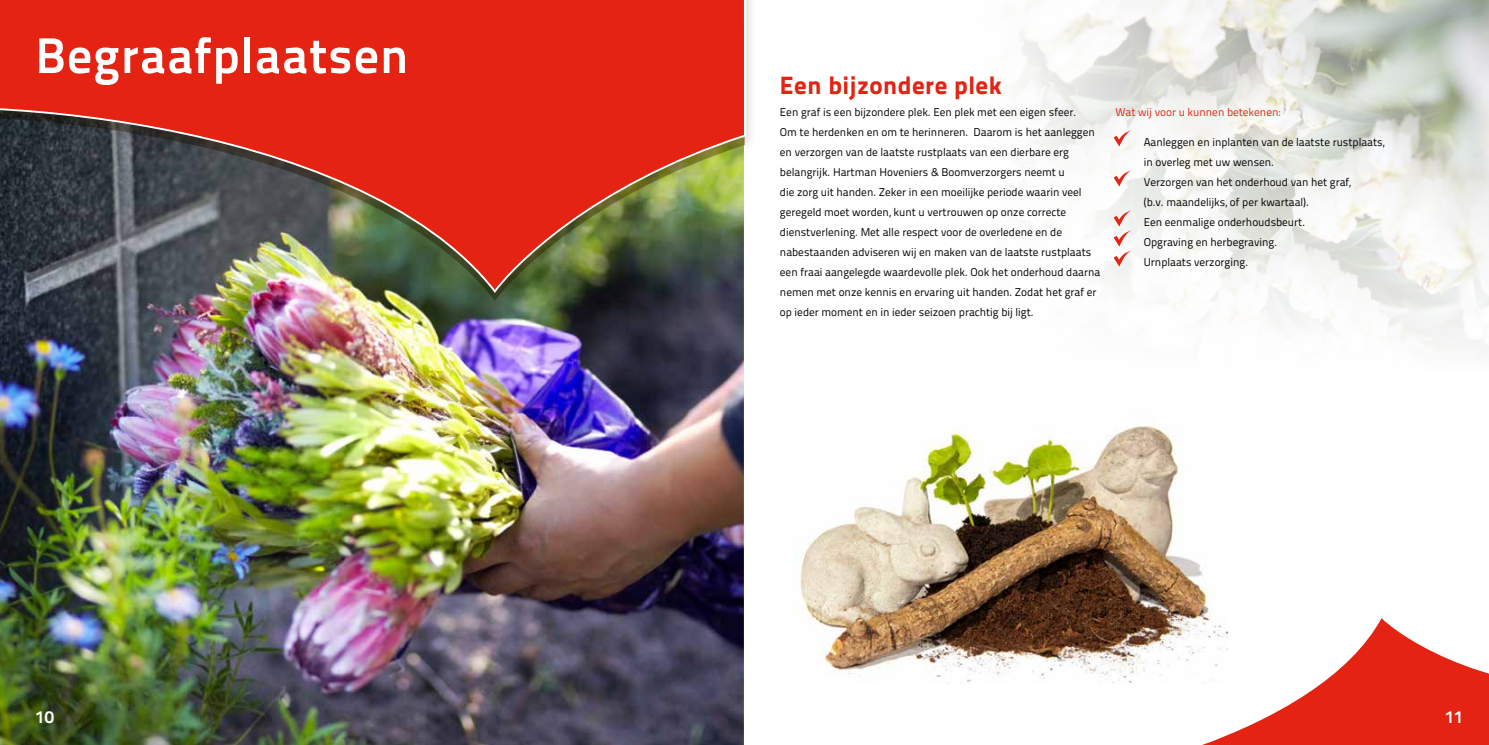
<style>
.page{position:relative;width:1489px;height:745px;background:#fff}
.page>*{position:absolute;margin:0;border:0;box-sizing:border-box;transform-origin:0 0}
.t1{font:50px "Titillium Text 22 L 800 wt";letter-spacing:.02em;color:#fff}
.t2{font:25px "Titillium Text 22 L 999 wt";letter-spacing:.02em;color:#e42313}
.t3{font:17.5px "Titillium Text 22 L 800 wt";color:#fff}
.t4{font:11.25px/20px "Titillium Text 22 L 400 wt";color:#000}
.t5{font:11.25px "Titillium Text 22 L 400 wt";color:#e42313}
</style>
<div class="page">
<img style="left:1014px;top:0;width:474px;height:350px">
<img style="left:0;top:306px;width:744px;height:438px">
<svg style="left:1113px;top:618px;width:375px;height:126px"></svg>
<div style="left:0;top:0;width:756px;height:306px;background:#542d00;opacity:.15"></div>
<img style="left:0;top:0;width:746px;height:294px">
<svg style="left:1113px;top:130px;width:18px;height:16px"></svg>
<svg style="left:1113px;top:170px;width:18px;height:16px"></svg>
<svg style="left:1113px;top:210px;width:18px;height:56px"></svg>
<img style="left:797px;top:422px;width:429px;height:261px">
<h1 class="t1" style="left:35px;top:17px;width:374px">Begraafplaatsen</h1>
<h2 class="t2" style="left:780px;top:66px;width:223px">Een bijzondere plek</h2>
<p class="t4" style="left:780px;top:101px;width:322px">Een graf is een bijzondere plek. Een plek met een eigen sfeer.<br>Om te herdenken en om te herinneren. Daarom is het aanleggen en verzorgen van de laatste rustplaats van een dierbare erg belangrijk. Hartman Hoveniers &amp; Boomverzorgers neemt u<br>die zorg uit handen. Zeker in een moeilijke periode waarin veel geregeld moet worden, kunt u vertrouwen op onze correcte dienstverlening. Met alle respect voor de overledene en de nabestaanden adviseren wij en maken van de laatste rustplaats een fraai aangelegde waardevolle plek. Ook het onderhoud daarna nemen met onze kennis en ervaring uit handen. Zodat het graf er op ieder moment en in ieder seizoen prachtig bij ligt.</p>
<p class="t5" style="left:1115px;top:103px;width:166px">Wat wij voor u kunnen betekenen:</p>
<p class="t4" style="left:1143px;top:131px;width:242px">Aanleggen en inplanten van de laatste rustplaats, in overleg met uw wensen.<br>Verzorgen van het onderhoud van het graf,<br>(b.v. maandelijks, of per kwartaal).<br>Een eenmalige onderhoudsbeurt.<br>Opgraving en herbegraving.<br>Urnplaats verzorging.</p>
<h3 class="t3" style="left:35px;top:702px;width:20px">10</h3>
<h3 class="t3" style="left:1444px;top:702px;width:20px">11</h3>
</div>
